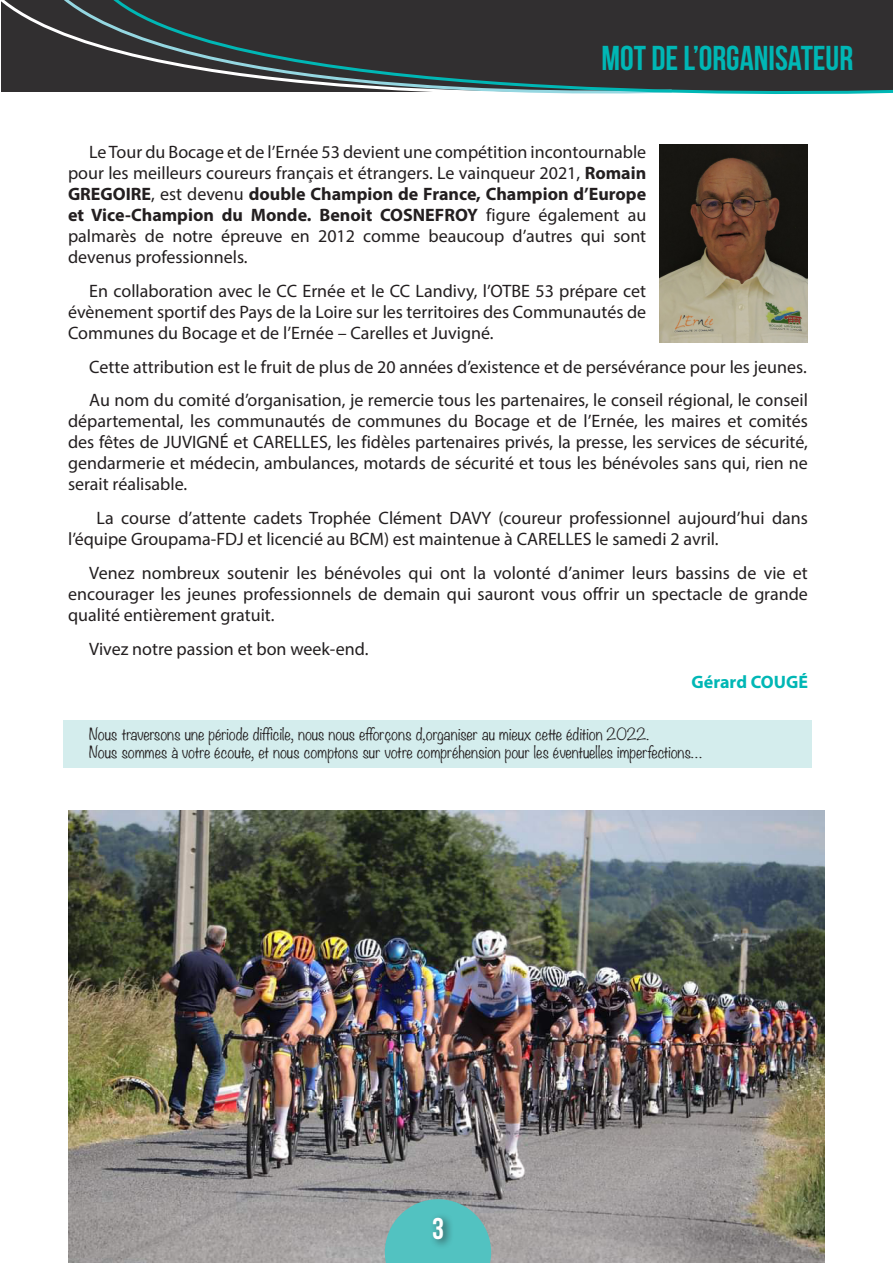
<style>
.page{position:relative;width:893px;height:1263px;background:#fff}
.page>*{position:absolute;margin:0;border:0;box-sizing:border-box;transform-origin:0 0}
.Titre1{font:700 34.5px "Bebas Neue";color:#00b7b5}
.t1{font:700 30px "Bebas Neue";color:#fff}
.Texte_courant{font:18px/21px "Myriad Pro";color:#231f20;text-align:justify}
.Texte_courant-2{font:700 18px "Myriad Pro";color:#00b7b5}
.Encadre{font:300 15px/18px "Noteworthy";color:#231f20}
.s1{font-weight:700}
</style>
<div class="page">
<div style="left:64px;top:720px;width:748px;height:48px;background:#d4eded"></div>
<img style="left:69px;top:810px;width:755px;height:453px">
<img style="left:659px;top:145px;width:149px;height:198px">
<svg style="left:385px;top:1199px;width:106px;height:64px;background:#61b9b9"></svg>
<div style="left:429px;top:1213px;width:25px;height:36px;background:#231f20;opacity:.75"></div>
<div style="left:1px;top:0;width:47px;height:92px;background:#312f30"></div>
<svg style="left:48px;top:0;width:53px;height:92px;background:#3a3a3b"></svg>
<svg style="left:101px;top:0;width:792px;height:94px;background:#373d3e"></svg>
<p class="Titre1" style="left:601px;top:39px;width:253px">MOT DE L’ORGANISATEUR</p>
<p class="Texte_courant" style="left:68px;top:141px;width:580px;text-indent:21px">Le Tour du Bocage et de l’Ernée 53 devient une compétition incontournable pour les meilleurs coureurs français et étrangers. Le vainqueur 2021, <span class="s1">Romain GREGOIRE</span>, est devenu <span class="s1">double Champion de France, Champion d’Europe et Vice-Champion du Monde. Benoit COSNEFROY</span> figure également au palmarès de notre épreuve en 2012 comme beaucoup d’autres qui sont devenus professionnels.</p>
<p class="Texte_courant" style="left:68px;top:280px;width:580px;text-indent:21px">En collaboration avec le CC Ernée et le CC Landivy, l’OTBE 53 prépare cet évènement sportif des Pays de la Loire sur les territoires des Communautés de Communes du Bocage et de l’Ernée – Carelles et Juvigné.</p>
<p class="Texte_courant" style="left:89px;top:356px;width:719px">Cette attribution est le fruit de plus de 20 années d’existence et de persévérance pour les jeunes.</p>
<p class="Texte_courant" style="left:68px;top:390px;width:741px;text-indent:21px">Au nom du comité d’organisation, je remercie tous les partenaires, le conseil régional, le conseil départemental, les communautés de communes du Bocage et de l’Ernée, les maires et comités des fêtes de JUVIGNÉ et CARELLES, les fidèles partenaires privés, la presse, les services de sécurité, gendarmerie et médecin, ambulances, motards de sécurité et tous les bénévoles sans qui, rien ne serait réalisable.</p>
<p class="Texte_courant" style="left:68px;top:507px;width:741px;text-indent:29px">La course d’attente cadets Trophée Clément DAVY (coureur professionnel aujourd’hui dans l’équipe Groupama-FDJ et licencié au BCM) est maintenue à CARELLES le samedi 2 avril.</p>
<p class="Texte_courant" style="left:68px;top:562px;width:741px;text-indent:21px">Venez nombreux soutenir les bénévoles qui ont la volonté d’animer leurs bassins de vie et encourager les jeunes professionnels de demain qui sauront vous offrir un spectacle de grande qualité entièrement gratuit.</p>
<p class="Texte_courant" style="left:89px;top:638px;width:281px">Vivez notre passion et bon week-end.</p>
<p class="Texte_courant-2" style="left:692px;top:671px;width:118px">Gérard COUGÉ</p>
<p class="Encadre" style="left:89px;top:725px;width:614px">Nous traversons une période difficile, nous nous efforçons d,organiser au mieux cette édition 2022.<br>Nous sommes à votre écoute, et nous comptons sur votre compréhension pour les éventuelles imperfections…</p>
<h2 class="t1" style="left:432px;top:1212px;width:13px">3</h2>
</div>
